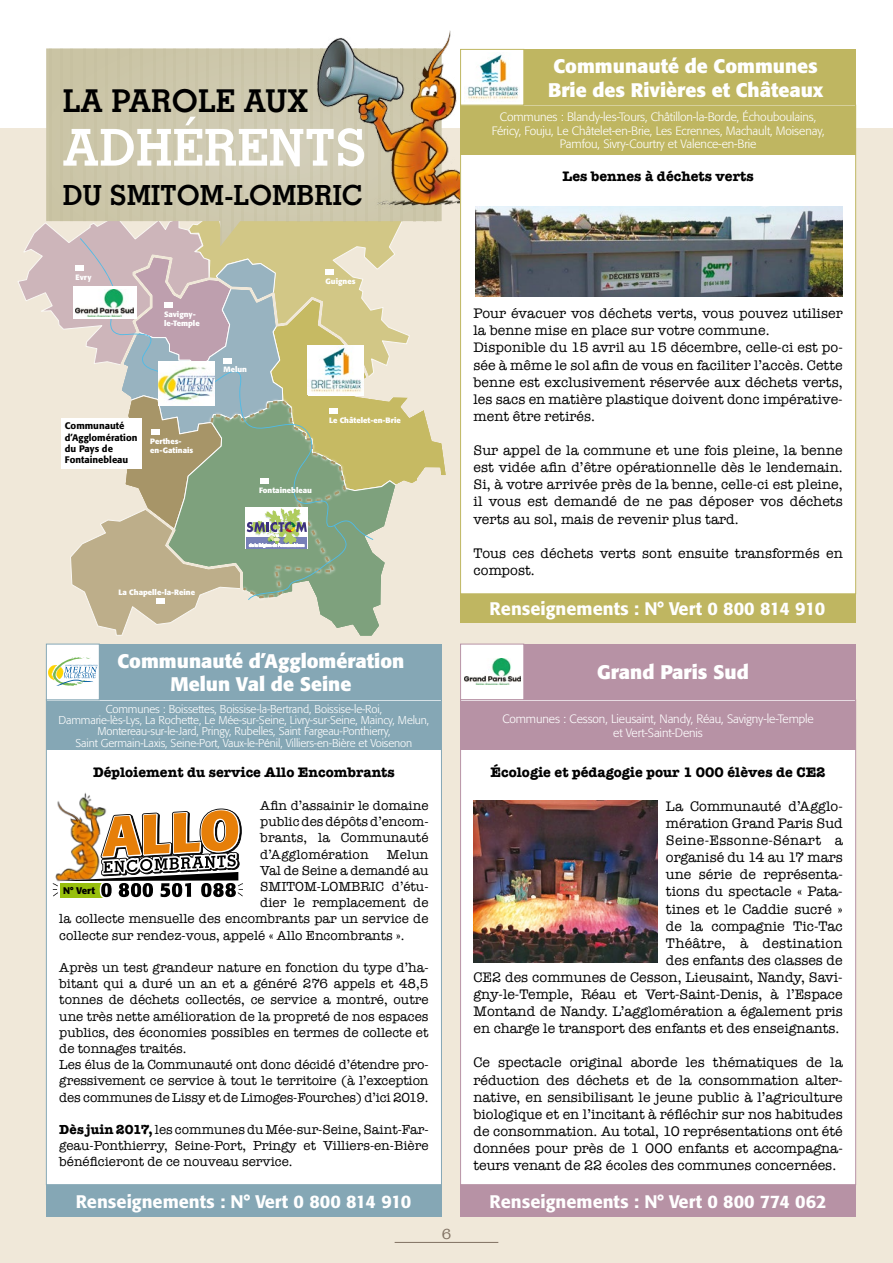
<style>
.page{position:relative;width:893px;height:1263px;background:#fff}
.page>*{position:absolute;margin:0;border:0;box-sizing:border-box;transform-origin:0 0}
.t1{font:700 51px "Stymie BT";color:#fff}
.t2{font:700 31.5px "Stymie BT";color:#000}
.t3{font:700 27.75px "Stymie BT";color:#000}
.t4{font:700 19.5px/23.4px "Formata";color:#fff;text-align:center}
.t5{font:500 18px "Formata";color:#fff}
.t6{font:15px "American Typewriter";color:#807162}
.t7{font:14.25px/17.1px "American Typewriter";color:#000;text-align:justify}
.t8{font:700 14.25px "American Typewriter";color:#000}
.t9{font:13.5px/16.2px "American Typewriter";color:#000;text-align:justify}
.t10{font:300 12px/13.5px "Formata";letter-spacing:-.01em;color:#fff;text-align:center}
.t11{font:300 11.25px/11.2px "Formata";letter-spacing:-.01em;color:#fff;text-align:center}
.t12{font:700 9.6px "Formata";color:#000}
.t13{font:500 9.45px/11.4px "Formata";color:#000}
.t14{font:700 7.65px/9.1px "Formata";color:#fff}
.s1{font-weight:700}
</style>
<div class="page">
<div style="left:0;top:128px;width:893px;height:1135px;background:#f0e8d9"></div>
<hr style="left:395px;top:1242px;width:103px;height:1px;background:#807162">
<svg style="left:46px;top:48px;width:260px;height:138px;background:#cec8ad"></svg>
<hr style="left:287px;top:48px;width:2px;height:173px;background:#c0ba99">
<hr style="left:297px;top:48px;width:3px;height:173px;background:#c0ba99">
<hr style="left:196px;top:48px;width:2px;height:198px;background:#c0ba99">
<hr style="left:94px;top:48px;width:3px;height:198px;background:#c0ba99">
<hr style="left:231px;top:48px;width:2px;height:198px;background:#c0ba99">
<hr style="left:130px;top:48px;width:2px;height:198px;background:#c0ba99">
<hr style="left:60px;top:48px;width:2px;height:198px;background:#c0ba99">
<hr style="left:264px;top:48px;width:3px;height:198px;background:#c0ba99">
<hr style="left:163px;top:48px;width:3px;height:198px;background:#c0ba99">
<hr style="left:206px;top:48px;width:3px;height:198px;background:#c0ba99">
<hr style="left:105px;top:48px;width:2px;height:198px;background:#c0ba99">
<hr style="left:241px;top:48px;width:3px;height:198px;background:#c0ba99">
<hr style="left:140px;top:48px;width:3px;height:198px;background:#c0ba99">
<hr style="left:70px;top:48px;width:3px;height:198px;background:#c0ba99">
<hr style="left:275px;top:48px;width:2px;height:198px;background:#c0ba99">
<hr style="left:174px;top:48px;width:2px;height:198px;background:#c0ba99">
<hr style="left:219px;top:48px;width:2px;height:198px;background:#c0ba99">
<hr style="left:118px;top:48px;width:2px;height:198px;background:#c0ba99">
<hr style="left:50px;top:48px;width:2px;height:198px;background:#c0ba99">
<hr style="left:254px;top:48px;width:3px;height:198px;background:#c0ba99">
<hr style="left:153px;top:48px;width:2px;height:198px;background:#c0ba99">
<hr style="left:83px;top:48px;width:3px;height:198px;background:#c0ba99">
<hr style="left:186px;top:48px;width:3px;height:198px;background:#c0ba99">
<svg style="left:18px;top:186px;width:428px;height:449px"></svg>
<img style="left:306px;top:30px;width:197px;height:180px">
<div style="left:61px;top:418px;width:81px;height:50px;background:#fff"></div>
<img style="left:308px;top:345px;width:55px;height:50px">
<div style="left:46px;top:644px;width:396px;height:56px;background:#85a7b5"></div>
<div style="left:46px;top:1185px;width:396px;height:32px;background:#85a7b5"></div>
<div style="left:460px;top:1185px;width:396px;height:32px;background:#b792a5"></div>
<div style="left:460px;top:644px;width:396px;height:56px;background:#b792a5"></div>
<div style="left:46px;top:700px;width:395px;height:484px;background:#fff"></div>
<div style="left:46px;top:644px;width:53px;height:56px;background:#fff"></div>
<svg style="left:48px;top:657px;width:50px;height:29px"></svg>
<div style="left:46px;top:644px;width:54px;height:56px;border:1px solid #85a7b5"></div>
<div style="left:461px;top:644px;width:63px;height:56px;background:#fff"></div>
<img style="left:464px;top:659px;width:56px;height:25px">
<div style="left:460px;top:644px;width:64px;height:56px;border:1px solid #b792a5"></div>
<div style="left:461px;top:700px;width:395px;height:484px;background:#fff"></div>
<div style="left:460px;top:594px;width:396px;height:29px;background:#bfb661"></div>
<div style="left:460px;top:49px;width:396px;height:56px;background:#bfb661"></div>
<div style="left:461px;top:105px;width:395px;height:489px;background:#fff"></div>
<div style="left:460px;top:106px;width:396px;height:49px;background:#bfb661"></div>
<div style="left:46px;top:701px;width:396px;height:49px;background:#85a7b5"></div>
<div style="left:460px;top:701px;width:396px;height:49px;background:#b792a5"></div>
<img style="left:473px;top:800px;width:184px;height:163px">
<img style="left:52px;top:792px;width:52px;height:98px">
<svg style="left:53px;top:808px;width:190px;height:90px"></svg>
<img style="left:476px;top:206px;width:367px;height:90px">
<div style="left:461px;top:49px;width:63px;height:56px;background:#fff"></div>
<img style="left:467px;top:54px;width:52px;height:46px">
<div style="left:460px;top:49px;width:64px;height:56px;border:1px solid #bfb661"></div>
<h2 class="t2" style="left:63px;top:81px;width:247px">LA PAROLE AUX</h2>
<h1 class="t1" style="left:63px;top:117px;width:305px">ADHÉRENTS</h1>
<h3 class="t3" style="left:63px;top:178px;width:302px">DU SMITOM-LOMBRIC</h3>
<p class="t14" style="left:76px;top:273px;width:17px">Evry</p>
<p class="t14" style="left:164px;top:309px;width:37px">Savigny&shy;le-Temple</p>
<p class="t13" style="left:65px;top:420px;width:74px">Communauté d’Agglomération du Pays de<br>Fontainebleau</p>
<p class="t14" style="left:150px;top:437px;width:45px">Perthes&shy;en-Gatinais</p>
<p class="t14" style="left:325px;top:276px;width:32px">Guignes</p>
<p class="t14" style="left:223px;top:365px;width:25px">Melun</p>
<p class="t14" style="left:329px;top:416px;width:73px">Le Châtelet-en-Brie</p>
<p class="t14" style="left:259px;top:486px;width:54px">Fontainebleau</p>
<p class="t14" style="left:118px;top:587px;width:78px">La Chapelle-la-Reine</p>
<h3 class="t4" style="left:548px;top:54px;width:277px;text-align:left">Communauté de Communes<br>Brie des Rivières et Châteaux</h3>
<p class="t10" style="left:492px;top:110px;width:334px">Communes : Blandy-les-Tours, Châtillon-la-Borde, Échouboulains,<br>Féricy, Fouju, Le Châtelet-en-Brie, Les Ecrennes, Machault, Moisenay,<br>Pamfou, Sivry-Courtry et Valence-en-Brie</p>
<p class="t8" style="left:562px;top:164px;width:193px">Les bennes à déchets verts</p>
<p class="t7" style="left:473px;top:304px;width:371px;text-align:left">Pour évacuer vos déchets verts, vous pouvez utiliser la benne mise en place sur votre commune.<br>Disponible du 15 avril au 15 décembre, celle-ci est po&shy;sée à même le sol afin de vous en faciliter l’accès. Cette benne est exclusivement réservée aux déchets verts, les sacs en matière plastique doivent donc impérative&shy;ment être retirés.</p>
<p class="t7" style="left:473px;top:441px;width:371px">Sur appel de la commune et une fois pleine, la benne est vidée afin d’être opérationnelle dès le lendemain.<br>Si, à votre arrivée près de la benne, celle-ci est pleine, il vous est demandé de ne pas déposer vos déchets verts au sol, mais de revenir plus tard.</p>
<p class="t7" style="left:473px;top:544px;width:371px">Tous ces déchets verts sont ensuite transformés en compost.</p>
<p class="t5" style="left:490px;top:598px;width:337px">Renseignements : N° Vert 0 800 814 910</p>
<h3 class="t4" style="left:117px;top:649px;width:288px">Communauté d’Agglomération<br>Melun Val de Seine</h3>
<h3 class="t4" style="left:597px;top:661px;width:153px">Grand Paris Sud</h3>
<p class="t11" style="left:59px;top:703px;width:372px">Communes : Boissettes, Boissise-la-Bertrand, Boissise-le-Roi,<br>Dammarie-lès-Lys, La Rochette, Le Mée-sur-Seine, Livry-sur-Seine, Maincy, Melun, Montereau-sur-le-Jard, Pringy, Rubelles, Saint Fargeau-Ponthierry,<br>Saint Germain-Laxis, Seine-Port, Vaux-le-Pénil, Villiers-en-Bière et Voisenon</p>
<p class="t10" style="left:502px;top:712px;width:313px">Communes : Cesson, Lieusaint, Nandy, Réau, Savigny-le-Temple et Vert-Saint-Denis</p>
<p class="t8" style="left:93px;top:760px;width:303px">Déploiement du service Allo Encombrants</p>
<p class="t9" style="left:260px;top:797px;width:170px">Afin d’assainir le domaine public des dépôts d’encom&shy;brants, la Communauté d’Agglomération</p>
<p class="t9" style="left:387px;top:845px;width:43px">Melun</p>
<p class="t9" style="left:260px;top:862px;width:170px">Val de Seine a demandé au</p>
<p class="t9" style="left:260px;top:878px;width:170px">SMITOM-LOMBRIC d’étu-</p>
<p class="t9" style="left:260px;top:894px;width:170px">dier le remplacement de</p>
<p class="t9" style="left:59px;top:910px;width:371px">la collecte mensuelle des encombrants par un service de</p>
<p class="t9" style="left:59px;top:926px;width:347px">collecte sur rendez-vous, appelé « Allo Encombrants ».</p>
<p class="t9" style="left:59px;top:959px;width:371px;text-align:left">Après un test grandeur nature en fonction du type d’ha&shy;bitant qui a duré un an et a généré 276 appels et 48,5 tonnes de déchets collectés, ce service a montré, outre une très nette amélioration de la propreté de nos espaces publics, des économies possibles en termes de collecte et de tonnages traités.<br>Les élus de la Communauté ont donc décidé d’étendre pro&shy;gressivement ce service à tout le territoire (à l’exception des communes de Lissy et de Limoges-Fourches) d’ici 2019.</p>
<p class="t9" style="left:59px;top:1121px;width:371px"><span class="s1">Dès juin 2017,</span> les communes du Mée-sur-Seine, Saint-Far&shy;geau-Ponthierry, Seine-Port, Pringy et Villiers-en-Bière bénéficieront de ce nouveau service.</p>
<p class="t12" style="left:63px;top:884px;width:33px">N° Vert</p>
<p class="t8" style="left:491px;top:760px;width:337px">Écologie et pédagogie pour 1 000 élèves de CE2</p>
<p class="t7" style="left:473px;top:797px;width:371px;text-align:right">La Communauté d’Agglo-<br>mération Grand Paris Sud<br>Seine-Essonne-Sénart a<br>organisé du 14 au 17 mars<br>une série de représenta-<br>tions du spectacle « Pata-<br>tines et le Caddie sucré »<br>de la compagnie Tic-Tac<br>Théâtre, à destination<br>des enfants des classes de<br>CE2 des communes de Cesson, Lieusaint, Nandy, Savi&shy;gny-le-Temple, Réau et Vert-Saint-Denis, à l’Espace<br>Montand de Nandy. L’agglomération a également pris en charge le transport des enfants et des enseignants.</p>
<p class="t7" style="left:473px;top:1054px;width:371px">Ce spectacle original aborde les thématiques de la réduction des déchets et de la consommation alter&shy;native, en sensibilisant le jeune public à l’agriculture biologique et en l’incitant à réfléchir sur nos habitudes de consommation. Au total, 10 représentations ont été données pour près de 1 000 enfants et accompagna&shy;teurs venant de 22 écoles des communes concernées.</p>
<p class="t5" style="left:76px;top:1190px;width:337px">Renseignements : N° Vert 0 800 814 910</p>
<p class="t5" style="left:490px;top:1190px;width:339px">Renseignements : N° Vert 0 800 774 062</p>
<p class="t6" style="left:442px;top:1223px;width:11px">6</p>
</div>
